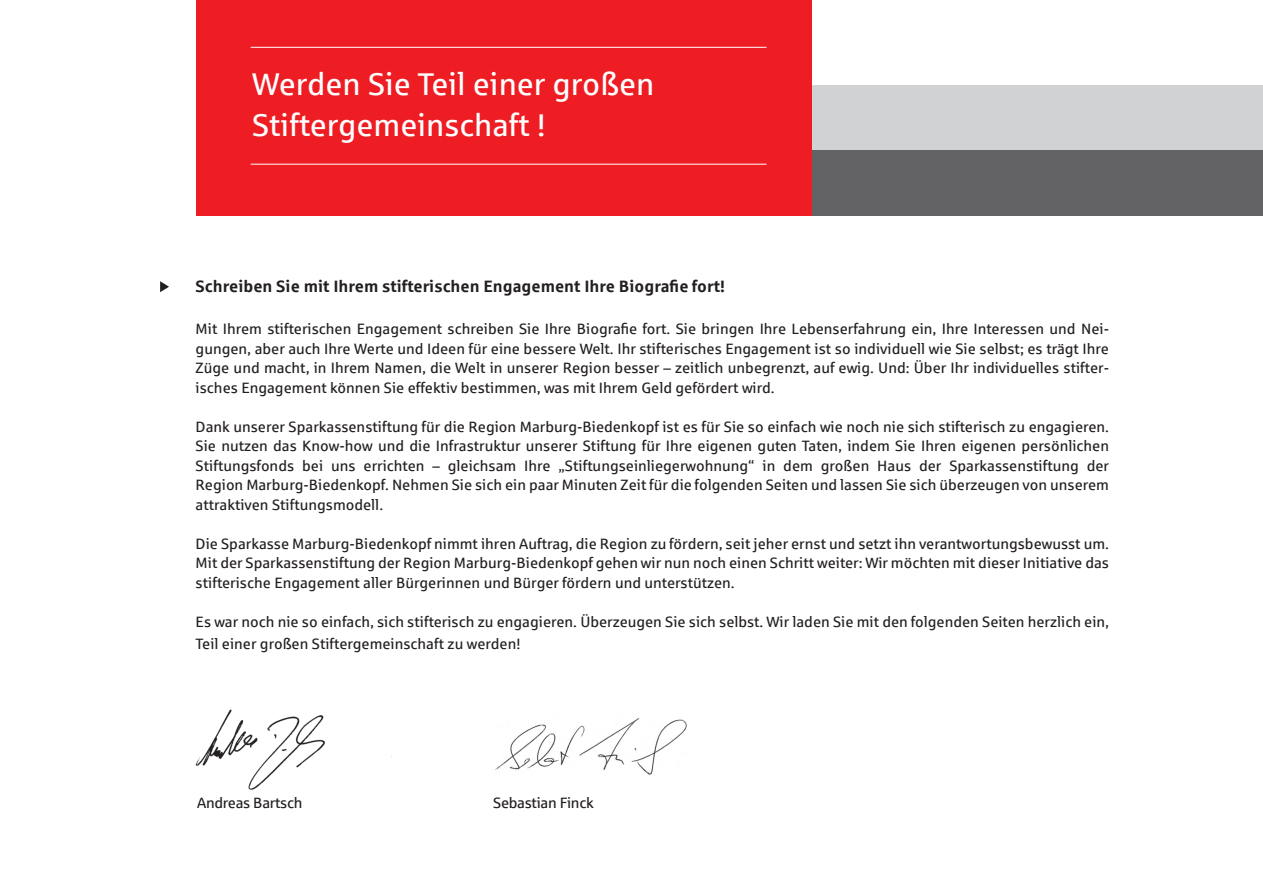
<style>
.page{position:relative;width:1263px;height:893px;background:#fff}
.page>*{position:absolute;margin:0;border:0;box-sizing:border-box;transform-origin:0 0}
.t1{font:31.5px/40.5px "Sparkasse Rg";color:#fff}
.t2{font:700 16.5px "Sparkasse Rg";color:#231f20}
.t3{font:15px/19.5px "Sparkasse Rg";color:#231f20;text-align:justify}
.t4{font:15px "Sparkasse Rg";letter-spacing:-.02em;color:#231f20}
</style>
<div class="page">
<img style="left:495px;top:718px;width:192px;height:57px">
<img style="left:195px;top:709px;width:197px;height:81px">
<div style="left:196px;top:0;width:616px;height:215px;background:#ee1d23"></div>
<svg style="left:160px;top:281px;width:9px;height:11px"></svg>
<div style="left:812px;top:85px;width:451px;height:65px;background:#d1d2d4"></div>
<div style="left:812px;top:150px;width:451px;height:65px;background:#636366"></div>
<hr style="left:251px;top:47px;width:515px;height:1px;background:#fff">
<hr style="left:251px;top:164px;width:515px;height:1px;background:#fff">
<h1 class="t1" style="left:252px;top:63px;width:404px">Werden Sie Teil einer großen<br>Stiftergemeinschaft !</h1>
<p class="t2" style="left:196px;top:276px;width:531px">Schreiben Sie mit Ihrem stifterischen Engagement Ihre Biografie fort!</p>
<p class="t3" style="left:196px;top:319px;width:915px">Mit Ihrem stifterischen Engagement schreiben Sie Ihre Biografie fort. Sie bringen Ihre Lebenserfahrung ein, Ihre Interessen und Nei&shy;gungen, aber auch Ihre Werte und Ideen für eine bessere Welt. Ihr stifterisches Engagement ist so individuell wie Sie selbst; es trägt Ihre Züge und macht, in Ihrem Namen, die Welt in unserer Region besser – zeitlich unbegrenzt, auf ewig. Und: Über Ihr individuelles stifter&shy;isches Engagement können Sie effektiv bestimmen, was mit Ihrem Geld gefördert wird.</p>
<p class="t3" style="left:196px;top:416px;width:915px">Dank unserer Sparkassenstiftung für die Region Marburg-Biedenkopf ist es für Sie so einfach wie noch nie sich stifterisch zu engagieren.<br>Sie nutzen das Know-how und die Infrastruktur unserer Stiftung für Ihre eigenen guten Taten, indem Sie Ihren eigenen persönlichen Stiftungsfonds bei uns errichten – gleichsam Ihre „Stiftungseinliegerwohnung“ in dem großen Haus der Sparkassenstiftung der Region Marburg-Biedenkopf. Nehmen Sie sich ein paar Minuten Zeit für die folgenden Seiten und lassen Sie sich überzeugen von unserem attraktiven Stiftungsmodell.</p>
<p class="t3" style="left:196px;top:533px;width:915px">Die Sparkasse Marburg-Biedenkopf nimmt ihren Auftrag, die Region zu fördern, seit jeher ernst und setzt ihn verantwortungsbewusst um.<br>Mit der Sparkassenstiftung der Region Marburg-Biedenkopf gehen wir nun noch einen Schritt weiter: Wir möchten mit dieser Initiative das stifterische Engagement aller Bürgerinnen und Bürger fördern und unterstützen.</p>
<p class="t3" style="left:196px;top:610px;width:915px;line-height:22.5px">Es war noch nie so einfach, sich stifterisch zu engagieren. Überzeugen Sie sich selbst. Wir laden Sie mit den folgenden Seiten herzlich ein,<br>Teil einer großen Stiftergemeinschaft zu werden!</p>
<p class="t4" style="left:197px;top:794px;width:107px">Andreas Bartsch</p>
<p class="t4" style="left:493px;top:794px;width:102px">Sebastian Finck</p>
</div>
